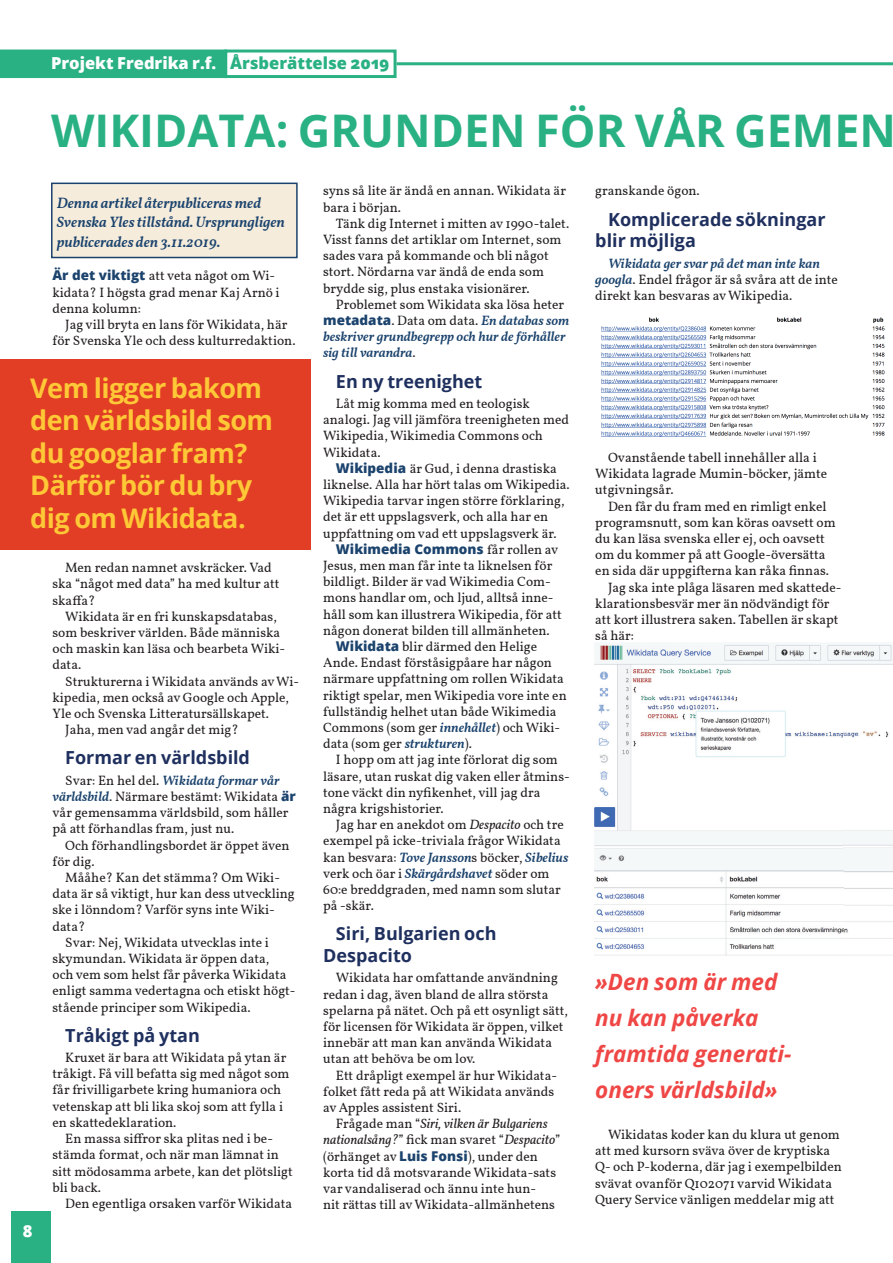
<style>
.page{position:relative;width:893px;height:1263px;background:#fff}
.page>*{position:absolute;margin:0;border:0;box-sizing:border-box;transform-origin:0 0}
.t1{font:700 45px "Open Sans";color:#29b184}
.t2{font:700 27px/32.4px "Open Sans";letter-spacing:-.02em;color:#fec836}
.t3{font:italic 700 22.5px/36px "Open Sans";color:#ef4745}
.t4{font:700 18px/21.6px "Open Sans";color:#1f305f}
.t5{font:800 16.5px "Open Sans";color:#fff}
.t6{font:italic 600 15px/19.5px "Vollkorn";color:#1b436d}
.t7{font:13.5px/16.2px "Vollkorn";color:#231f20}
.t8{font:italic 600 13.5px/16.2px "Vollkorn";color:#1b436d}
.t9{font:800 13.5px "Open Sans";color:#1b436d}
.s1{color:#29b184}
.s2{font-family:"Open Sans";font-weight:800;color:#1b436d}
.s3{font-weight:600;font-style:italic;color:#1b436d}
.s4{font-weight:400;font-style:normal;color:#231f20}
.s5{font-family:"Open Sans";font-weight:800;font-style:normal}
.s6{font-family:"Vollkorn";font-weight:400;color:#231f20}
.s7{font-style:italic}
</style>
<div class="page">
<div style="left:224px;top:50px;width:173px;height:28px;border:3px solid #29b184"></div>
<div style="left:12px;top:1212px;width:39px;height:51px;background:#29b184"></div>
<div style="left:0;top:50px;width:227px;height:28px;background:#29b184"></div>
<hr style="left:397px;top:62px;width:496px;height:3px;background:#29b184">
<div style="left:0;top:360px;width:310px;height:190px;background:#e13e25"></div>
<img style="left:601px;top:317px;width:284px;height:120px">
<img style="left:595px;top:643px;width:298px;height:312px">
<div style="left:52px;top:183px;width:245px;height:74px;background:#f5ecdc"></div>
<div style="left:51px;top:183px;width:247px;height:75px;border:2px solid #1b436d"></div>
<p class="t5" style="left:51px;top:50px;width:340px">Projekt Fredrika r.f. <span class="s1">Årsberättelse 2019</span></p>
<h1 class="t1" style="left:51px;top:99px;width:847px">WIKIDATA: GRUNDEN FÖR VÅR GEMEN</h1>
<p class="t6" style="left:57px;top:193px;width:230px">Denna artikel återpubliceras med<br>Svenska Yles tillstånd. Ursprungligen publicerades den 3.11.2019.</p>
<p class="t7" style="left:53px;top:268px;width:229px"><span class="s2">Är det viktigt</span> att veta något om Wi&shy;kidata? I högsta grad menar Kaj Arnö i denna kolumn:</p>
<p class="t7" style="left:53px;top:317px;width:244px;text-align:center">Jag vill bryta en lans för Wikidata, här för Svenska Yle och dess kulturredaktion.</p>
<h2 class="t2" style="left:30px;top:371px;width:244px">Vem ligger bakom den världsbild som du googlar fram?<br>Därför bör du bry dig om Wikidata.</h2>
<p class="t5" style="left:23px;top:1219px;width:11px">8</p>
<p class="t7" style="left:53px;top:560px;width:228px;text-indent:13px">Men redan namnet avskräcker. Vad ska “något med data” ha med kultur att skaffa?</p>
<p class="t7" style="left:53px;top:608px;width:234px;text-indent:13px">Wikidata är en fri kunskapsdatabas, som beskriver världen. Både människa och maskin kan läsa och bearbeta Wiki&shy;data.</p>
<p class="t7" style="left:65px;top:673px;width:235px">Strukturerna i Wikidata används av Wi-</p>
<p class="t7" style="left:53px;top:689px;width:238px">kipedia, men också av Google och Apple,</p>
<p class="t7" style="left:53px;top:706px;width:218px">Yle och Svenska Litteratursällskapet.</p>
<p class="t7" style="left:65px;top:722px;width:175px">Jaha, men vad angår det mig?</p>
<h3 class="t4" style="left:65px;top:746px;width:186px">Formar en världsbild</h3>
<p class="t7" style="left:53px;top:772px;width:245px;text-indent:13px">Svar: En hel del. <span class="s3">Wikidata formar vår världsbild</span>. Närmare bestämt: Wikidata <span class="s2">är </span>vår gemensamma världsbild, som håller på att förhandlas fram, just nu.</p>
<p class="t7" style="left:53px;top:837px;width:239px;text-indent:13px">Och förhandlingsbordet är öppet även för dig.</p>
<p class="t7" style="left:65px;top:869px;width:216px">Mååhe? Kan det stämma? Om Wiki-</p>
<p class="t7" style="left:53px;top:886px;width:244px">data är så viktigt, hur kan dess utveckling</p>
<p class="t7" style="left:53px;top:902px;width:224px">ske i lönndom? Varför syns inte Wiki-</p>
<p class="t7" style="left:53px;top:918px;width:34px">data?</p>
<p class="t7" style="left:65px;top:934px;width:205px">Svar: Nej, Wikidata utvecklas inte i</p>
<p class="t7" style="left:53px;top:950px;width:218px">skymundan. Wikidata är öppen data,</p>
<p class="t7" style="left:53px;top:967px;width:236px">och vem som helst får påverka Wikidata</p>
<p class="t7" style="left:53px;top:983px;width:244px">enligt samma vedertagna och etiskt högt-</p>
<p class="t7" style="left:53px;top:999px;width:200px">stående principer som Wikipedia.</p>
<h3 class="t4" style="left:65px;top:1024px;width:136px">Tråkigt på ytan</h3>
<p class="t7" style="left:53px;top:1050px;width:238px;text-indent:13px">Kruxet är bara att Wikidata på ytan är tråkigt. Få vill befatta sig med något som får frivilligarbete kring humaniora och vetenskap att bli lika skoj som att fylla i en skattedeklaration.</p>
<p class="t7" style="left:53px;top:1131px;width:242px;text-indent:13px">En massa siffror ska plitas ned i be&shy;stämda format, och när man lämnat in sitt mödosamma arbete, kan det plötsligt bli back.</p>
<p class="t7" style="left:65px;top:1195px;width:228px">Den egentliga orsaken varför Wikidata</p>
<p class="t7" style="left:323px;top:183px;width:244px">syns så lite är ändå en annan. Wikidata är bara i början.</p>
<p class="t7" style="left:323px;top:215px;width:248px;text-indent:13px">Tänk dig Internet i mitten av 1990-talet.<br>Visst fanns det artiklar om Internet, som sades vara på kommande och bli något stort. Nördarna var ändå de enda som brydde sig, plus enstaka visionärer.</p>
<p class="t8" style="left:323px;top:296px;width:248px;text-indent:13px"><span class="s4">Problemet som Wikidata ska lösa heter </span><span class="s5">metadata</span><span class="s4">. Data om data.</span> En databas som beskriver grundbegrepp och hur de förhåller sig till varandra<span class="s4">.</span></p>
<h3 class="t4" style="left:336px;top:370px;width:148px">En ny treenighet</h3>
<p class="t7" style="left:323px;top:396px;width:247px;text-indent:13px">Låt mig komma med en teologisk analogi. Jag vill jämföra treenigheten med<br>Wikipedia, Wikimedia Commons och<br>Wikidata.</p>
<p class="t7" style="left:323px;top:460px;width:248px;text-indent:13px"><span class="s2">Wikipedia</span> är Gud, i denna drastiska liknelse. Alla har hört talas om Wikipedia.<br>Wikipedia tarvar ingen större förklaring, det är ett uppslagsverk, och alla har en uppfattning om vad ett uppslagsverk är.</p>
<p class="t9" style="left:336px;top:539px;width:224px">Wikimedia Commons <span class="s6">får rollen av</span></p>
<p class="t7" style="left:323px;top:558px;width:231px">Jesus, men man får inte ta liknelsen för</p>
<p class="t7" style="left:323px;top:574px;width:229px">bildligt. Bilder är vad Wikimedia Com-</p>
<p class="t7" style="left:323px;top:590px;width:232px">mons handlar om, och ljud, alltså inne-</p>
<p class="t7" style="left:323px;top:606px;width:240px">håll som kan illustrera Wikipedia, för att</p>
<p class="t7" style="left:323px;top:622px;width:228px">någon donerat bilden till allmänheten.</p>
<p class="t7" style="left:336px;top:639px;width:203px"><span class="s2">Wikidata</span> blir därmed den Helige</p>
<p class="t7" style="left:323px;top:655px;width:230px">Ande. Endast förståsigpåare har någon</p>
<p class="t7" style="left:323px;top:671px;width:242px">närmare uppfattning om rollen Wikidata</p>
<p class="t7" style="left:323px;top:687px;width:245px">riktigt spelar, men Wikipedia vore inte en</p>
<p class="t7" style="left:323px;top:703px;width:235px">fullständig helhet utan både Wikimedia</p>
<p class="t7" style="left:323px;top:720px;width:239px">Commons (som ger <span class="s3">innehållet</span>) och Wiki-</p>
<p class="t7" style="left:323px;top:736px;width:150px">data (som ger <span class="s3">strukturen</span>).</p>
<p class="t7" style="left:336px;top:752px;width:223px">I hopp om att jag inte förlorat dig som</p>
<p class="t7" style="left:323px;top:768px;width:248px">läsare, utan ruskat dig vaken eller åtmins-</p>
<p class="t7" style="left:323px;top:784px;width:219px">tone väckt din nyfikenhet, vill jag dra</p>
<p class="t7" style="left:323px;top:801px;width:122px">några krigshistorier.</p>
<p class="t7" style="left:336px;top:817px;width:229px">Jag har en anekdot om <span class="s7">Despacito</span> och tre</p>
<p class="t7" style="left:323px;top:833px;width:239px">exempel på icke-triviala frågor Wikidata</p>
<p class="t7" style="left:323px;top:849px;width:247px">kan besvara: <span class="s3">Tove Jansson</span>s böcker, <span class="s3">Sibelius</span></p>
<p class="t7" style="left:323px;top:865px;width:228px">verk och öar i <span class="s3">Skärgårdshavet</span> söder om</p>
<p class="t7" style="left:323px;top:882px;width:239px">60:e breddgraden, med namn som slutar</p>
<p class="t7" style="left:323px;top:898px;width:52px">på -skär.</p>
<h3 class="t4" style="left:323px;top:922px;width:175px;text-indent:13px">Siri, Bulgarien och<br>Despacito</h3>
<p class="t7" style="left:323px;top:970px;width:246px;text-indent:13px">Wikidata har omfattande användning redan i dag, även bland de allra största spelarna på nätet. Och på ett osynligt sätt, för licensen för Wikidata är öppen, vilket innebär att man kan använda Wikidata utan att behöva be om lov.</p>
<p class="t7" style="left:323px;top:1067px;width:235px;text-indent:13px">Ett dråpligt exempel är hur Wikidata&shy;folket fått reda på att Wikidata används av Apples assistent Siri.</p>
<p class="t7" style="left:323px;top:1116px;width:239px;text-indent:13px">Frågade man “<span class="s7">Siri, vilken är Bulgariens nationalsång?</span>” fick man svaret “<span class="s7">Despacito</span>” (örhänget av <span class="s2">Luis Fonsi</span>), under den korta tid då motsvarande Wikidata-sats var vandaliserad och ännu inte hun-<br>nit rättas till av Wikidata-allmänhetens</p>
<p class="t7" style="left:595px;top:183px;width:106px">granskande ögon.</p>
<h3 class="t4" style="left:595px;top:208px;width:232px;text-indent:13px">Komplicerade sökningar blir möjliga</h3>
<p class="t7" style="left:595px;top:255px;width:244px;text-indent:13px"><span class="s3">Wikidata ger svar på det man inte kan googla</span>. Endel frågor är så svåra att de inte direkt kan besvaras av Wikipedia.</p>
<p class="t7" style="left:595px;top:450px;width:233px;text-indent:13px">Ovanstående tabell innehåller alla i<br>Wikidata lagrade Mumin-böcker, jämte utgivningsår.</p>
<p class="t7" style="left:608px;top:498px;width:220px">Den får du fram med en rimligt enkel</p>
<p class="t7" style="left:595px;top:514px;width:242px">programsnutt, som kan köras oavsett om</p>
<p class="t7" style="left:595px;top:531px;width:231px">du kan läsa svenska eller ej, och oavsett</p>
<p class="t7" style="left:595px;top:547px;width:232px">om du kommer på att Google-översätta</p>
<p class="t7" style="left:595px;top:563px;width:235px">en sida där uppgifterna kan råka finnas.</p>
<p class="t7" style="left:608px;top:579px;width:235px">Jag ska inte plåga läsaren med skattede-</p>
<p class="t7" style="left:595px;top:595px;width:236px">klarationsbesvär mer än nödvändigt för</p>
<p class="t7" style="left:595px;top:612px;width:245px">att kort illustrera saken. Tabellen är skapt</p>
<p class="t7" style="left:595px;top:628px;width:40px">så här:</p>
<h3 class="t3" style="left:595px;top:963px;width:198px">»Den som är med nu kan påverka framtida generati&shy;oners världsbild»</h3>
<p class="t7" style="left:595px;top:1127px;width:248px;text-indent:13px">Wikidatas koder kan du klura ut genom att med kursorn sväva över de kryptiska Q- och P-koderna, där jag i exempelbilden svävat ovanför Q102071 varvid Wikidata Query Service vänligen meddelar mig att</p>
</div>
